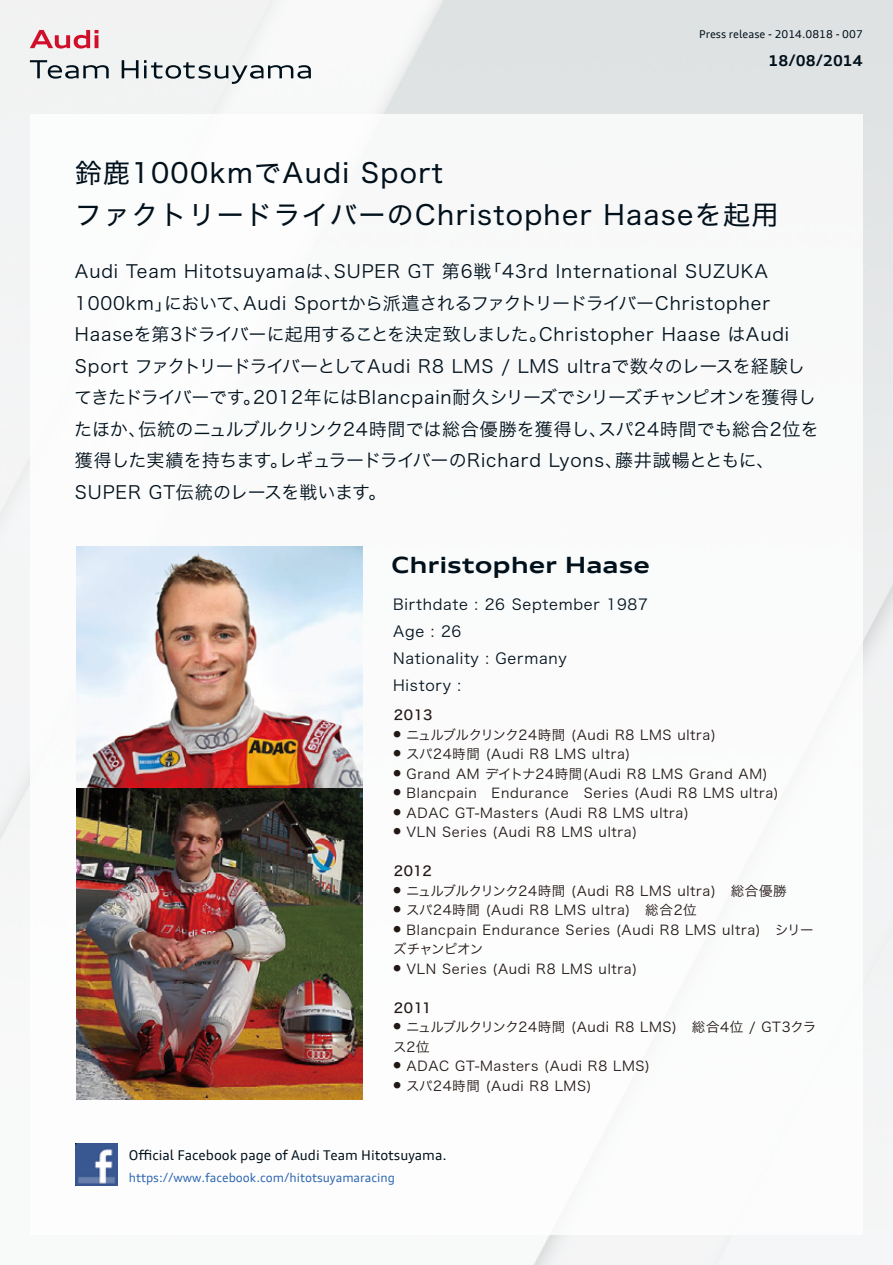
<style>
.page{position:relative;width:893px;height:1265px;background:#fff}
.page>*{position:absolute;margin:0;border:0;box-sizing:border-box;transform-origin:0 0}
.t1{font:27px/42px "Hira Kaku Std W4";letter-spacing:.05em;color:#01111c}
.t2{font:700 expanded 22.5px "Audi Type";color:#01111c}
.t3{font:18px/31.5px "Hira Kaku Std W3";letter-spacing:.05em;color:#01111c}
.t4{font:15px/27px "Hira Kaku Std W3";letter-spacing:.05em;color:#01111c}
.t5{font:700 15px "Audi Type";color:#01111c}
.t6{font:13.5px/19.5px "Hira Kaku Std W3";letter-spacing:.05em;color:#221815}
.t7{font:13.5px "Audi Type";color:#01111c}
.t8{font:13.5px "Hira Kaku Std W5";letter-spacing:.03em;color:#221815}
.t9{font:12px "Audi Type";color:#2e67b1}
.t10{font:10.8px "Audi Type";color:#01111c}
</style>
<div class="page">
<svg style="left:30px;top:60px;width:79px;height:19px"></svg>
<svg style="left:122px;top:60px;width:16px;height:18px"></svg>
<svg style="left:144px;top:60px;width:167px;height:24px"></svg>
<svg style="left:30px;top:30px;width:68px;height:19px"></svg>
<img style="left:75px;top:1143px;width:42px;height:42px">
<img style="left:76px;top:546px;width:287px;height:245px">
<img style="left:76px;top:788px;width:286px;height:311px">
<p class="t10" style="left:699px;top:28px;width:165px">Press release - 2014.0818 - 007</p>
<p class="t5" style="left:768px;top:51px;width:96px">18/08/2014</p>
<h1 class="t1" style="left:75px;top:151px;width:705px">鈴鹿1000kmでAudi Sport<br>ファクトリードライバーのChristopher Haaseを起用</h1>
<p class="t3" style="left:74px;top:255px;width:746px">Audi Team Hitotsuyamaは、SUPER GT 第6戦「43rd International SUZUKA 1000km」において、Audi Sportから派遣されるファクトリードライバーChristopher Haaseを第3ドライバーに起用することを決定致しました。Christopher Haase はAudi Sport ファクトリードライバーとしてAudi R8 LMS / LMS ultraで数々のレースを経験してきたドライバーです。2012年にはBlancpain耐久シリーズでシリーズチャンピオンを獲得したほか、伝統のニュルブルクリンク24時間では総合優勝を獲得し、スパ24時間でも総合2位を獲得した実績を持ちます。レギュラードライバーのRichard Lyons、藤井誠暢とともに、SUPER GT伝統のレースを戦います。</p>
<h2 class="t2" style="left:391px;top:551px;width:260px">Christopher Haase</h2>
<p class="t4" style="left:393px;top:591px;width:256px">Birthdate : 26 September 1987<br>Age : 26<br>Nationality : Germany<br>History :</p>
<p class="t8" style="left:393px;top:705px;width:40px">2013</p>
<p class="t6" style="left:393px;top:724px;width:324px"><sup>●</sup> ニュルブルクリンク24時間 (Audi R8 LMS ultra)</p>
<p class="t6" style="left:393px;top:744px;width:238px"><sup>●</sup> スパ24時間 (Audi R8 LMS ultra)</p>
<p class="t6" style="left:393px;top:763px;width:375px"><sup>●</sup> Grand AM デイトナ24時間(Audi R8 LMS Grand AM)</p>
<p class="t6" style="left:393px;top:783px;width:386px"><sup>●</sup> Blancpain　Endurance　Series (Audi R8 LMS ultra)</p>
<p class="t6" style="left:393px;top:802px;width:297px"><sup>●</sup> ADAC GT-Masters (Audi R8 LMS ultra)</p>
<p class="t6" style="left:393px;top:822px;width:245px"><sup>●</sup> VLN Series (Audi R8 LMS ultra)</p>
<p class="t8" style="left:393px;top:861px;width:40px">2012</p>
<p class="t6" style="left:393px;top:880px;width:394px"><sup>●</sup> ニュルブルクリンク24時間 (Audi R8 LMS ultra)　総合優勝</p>
<p class="t6" style="left:393px;top:900px;width:304px"><sup>●</sup> スパ24時間 (Audi R8 LMS ultra)　総合2位</p>
<p class="t6" style="left:393px;top:919px;width:422px"><sup>●</sup> Blancpain Endurance Series (Audi R8 LMS ultra)　シリーズチャンピオン</p>
<p class="t6" style="left:393px;top:958px;width:245px"><sup>●</sup> VLN Series (Audi R8 LMS ultra)</p>
<p class="t8" style="left:393px;top:997px;width:39px">2011</p>
<p class="t6" style="left:393px;top:1017px;width:424px"><sup>●</sup> ニュルブルクリンク24時間 (Audi R8 LMS)　総合4位 / GT3クラス2位</p>
<p class="t6" style="left:393px;top:1056px;width:258px"><sup>●</sup> ADAC GT-Masters (Audi R8 LMS)</p>
<p class="t6" style="left:393px;top:1075px;width:199px"><sup>●</sup> スパ24時間 (Audi R8 LMS)</p>
<p class="t7" style="left:129px;top:1146px;width:319px">Official Facebook page of Audi Team Hitotsuyama.</p>
<p class="t9" style="left:129px;top:1169px;width:268px">https://www.facebook.com/hitotsuyamaracing</p>
</div>
